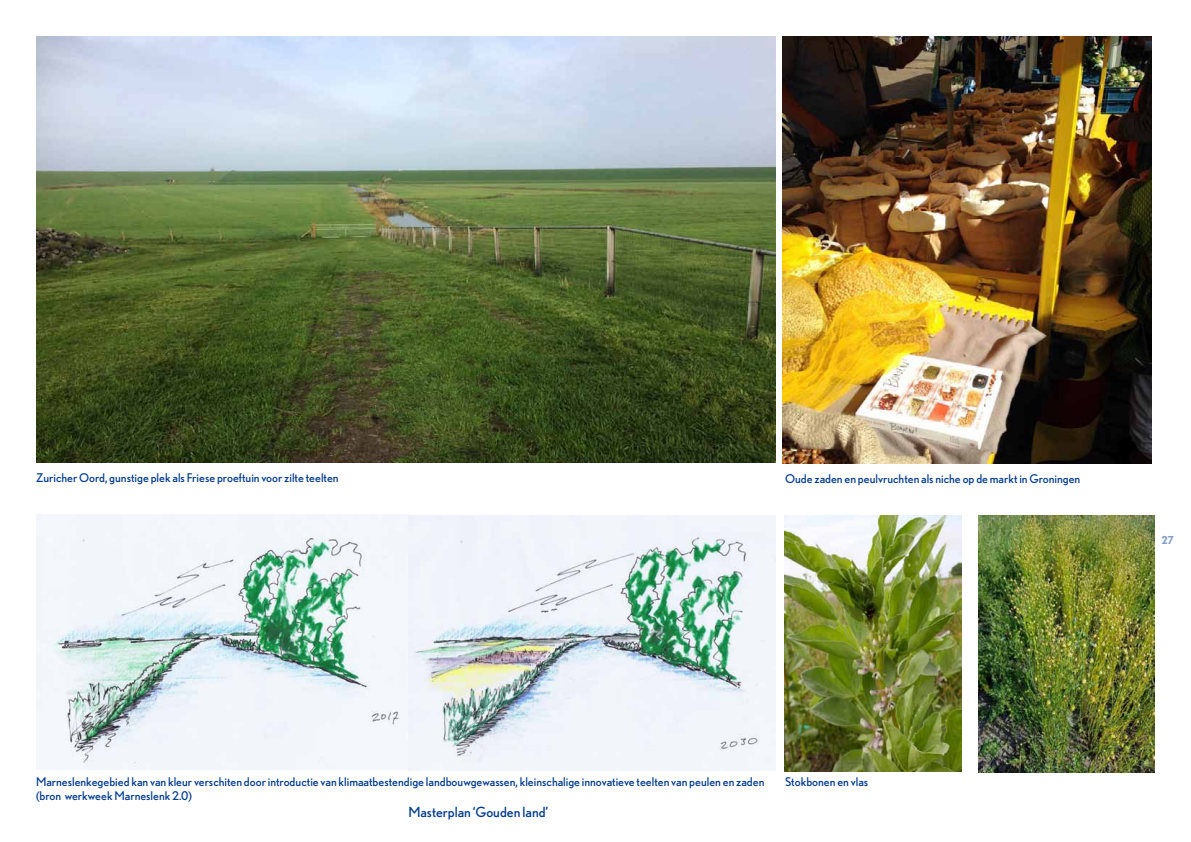
<style>
.page{position:relative;width:1191px;height:842px;background:#fff}
.page>*{position:absolute;margin:0;border:0;box-sizing:border-box;transform-origin:0 0}
.t1{font:14px "Nobel";color:#003a8c}
.t2{font:12px/14.4px "Nobel";color:#003a8c}
.t3{font:700 11px "Nobel";color:#81a1c8}
</style>
<div class="page">
<img style="left:782px;top:36px;width:369px;height:427px">
<img style="left:36px;top:36px;width:740px;height:426px">
<img style="left:36px;top:514px;width:740px;height:256px">
<img style="left:784px;top:515px;width:177px;height:256px">
<img style="left:978px;top:516px;width:177px;height:256px">
<p class="t2" style="left:36px;top:470px;width:304px">Zuricher Oord, gunstige plek als Friese proeftuin voor zilte teelten</p>
<p class="t2" style="left:785px;top:471px;width:297px">Oude zaden en peulvruchten als niche op de markt in Groningen</p>
<p class="t3" style="left:1161px;top:533px;width:14px">27</p>
<p class="t2" style="left:36px;top:774px;width:730px">Marneslenkegebied kan van kleur verschiten door introductie van klimaatbestendige landbouwgewassen, kleinschalige innovatieve teelten van peulen en zaden (bron werkweek Marneslenk 2.0)</p>
<p class="t1" style="left:408px;top:804px;width:141px">Masterplan ‘Gouden land’</p>
<p class="t2" style="left:785px;top:774px;width:85px">Stokbonen en vlas</p>
</div>
